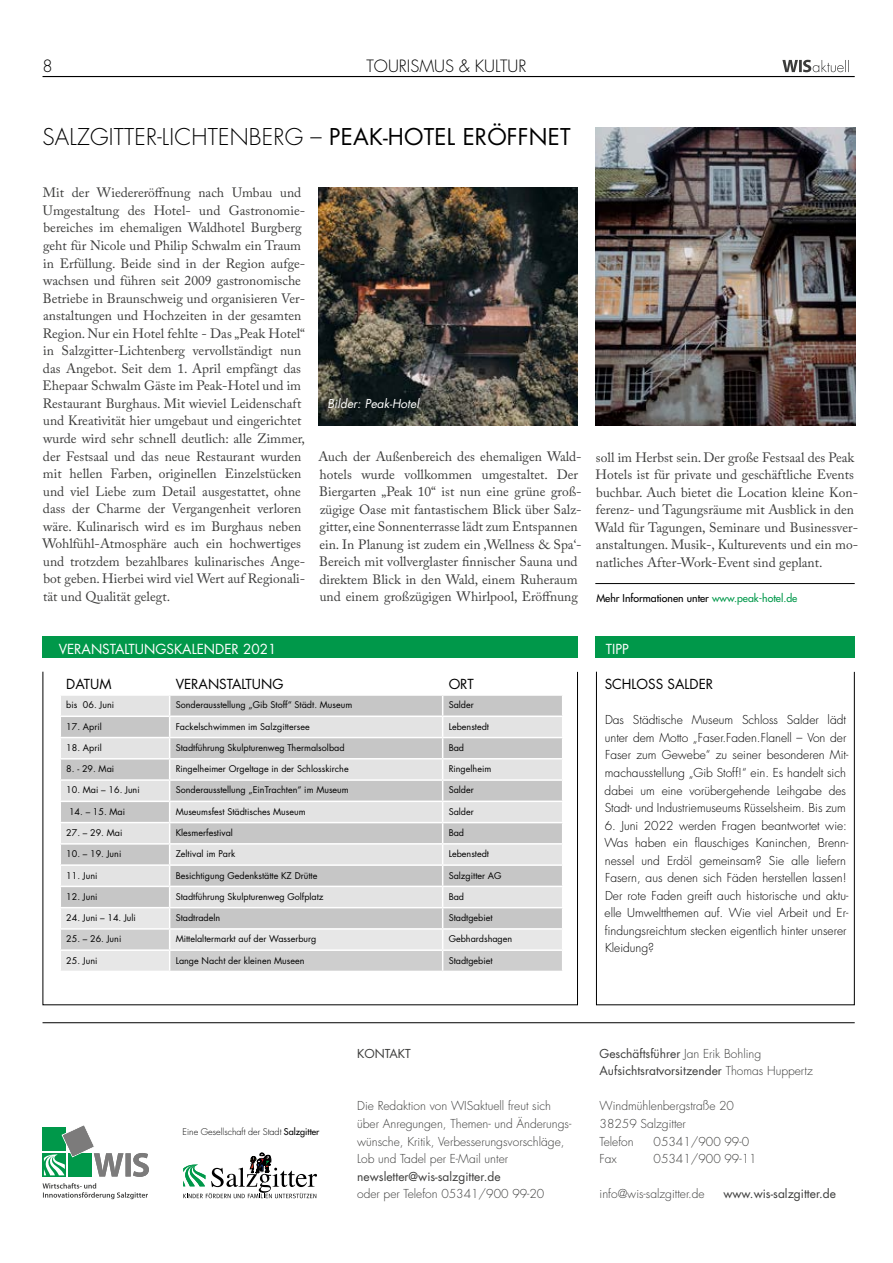
<style>
.page{position:relative;width:893px;height:1263px;background:#fff}
.page>*{position:absolute;margin:0;border:0;box-sizing:border-box;transform-origin:0 0}
.t1{font:300 22.5px "Futura Std";letter-spacing:.01em;color:#000}
.t2{font:300 16.5px "Futura Std";color:#000}
.t3{font:13.5px/17.5px "Adobe Caslon Pro";color:#3c3c3b}
.t4{font:13.5px "Futura Std";color:#000}
.t5{font:13.5px "Futura Std";color:#fff}
.t6{font:300 12px/17.5px "Futura Std";color:#000}
.t7{font:300 12px/17.5px "Futura Std";color:#3c3c3b}
.t8{font:12px/17.5px "Futura Std";color:#3c3c3b}
.t9{font:italic 12px "Futura Std";color:#fff}
.t10{font:500 10.5px "Futura Std";color:#000}
.t11{font:9px "Futura Std";color:#000}
.t12{font:300 9px "Futura Std";color:#000}
.s1{font-weight:400}
.s2{color:#00984a}
.s3{font-weight:500}
.s4{font-weight:300}
</style>
<div class="page">
<hr style="left:43px;top:76px;width:812px;height:1px;background:#000">
<svg style="left:782px;top:60px;width:67px;height:12px"></svg>
<div style="left:43px;top:1128px;width:23px;height:23px;background:#00984a"></div>
<svg style="left:43px;top:1183px;width:105px;height:16px"></svg>
<svg style="left:43px;top:1153px;width:1px;height:23px"></svg>
<svg style="left:44px;top:1125px;width:105px;height:52px"></svg>
<svg style="left:183px;top:1152px;width:134px;height:46px"></svg>
<div style="left:43px;top:637px;width:535px;height:21px;background:#00984a"></div>
<div style="left:595px;top:637px;width:260px;height:21px;background:#00984a"></div>
<div style="left:596px;top:671px;width:259px;height:334px;border:1px solid #000"></div>
<svg style="left:60px;top:695px;width:503px;height:276px;background:#d8d8d8"></svg>
<hr style="left:43px;top:1022px;width:812px;height:1px;background:#000">
<img style="left:319px;top:187px;width:259px;height:239px">
<img style="left:595px;top:128px;width:260px;height:298px">
<hr style="left:595px;top:583px;width:260px;height:1px;background:#000">
<p class="t2" style="left:43px;top:56px;width:12px">8</p>
<p class="t2" style="left:366px;top:56px;width:161px">TOURISMUS &amp; KULTUR</p>
<h1 class="t1" style="left:43px;top:123px;width:530px">SALZGITTER-LICHTENBERG – <span class="s1">PEAK-HOTEL ERÖFFNET</span></h1>
<p class="t3" style="left:42px;top:184px;width:264px">Mit der Wiedereröffnung nach Umbau und Umgestaltung des Hotel- und Gastronomie&shy;bereiches im ehemaligen Waldhotel Burgberg geht für Nicole und Philip Schwalm ein Traum in Erfüllung. Beide sind in der Region aufge&shy;wachsen und führen seit 2009 gastronomische Betriebe in Braunschweig und organisieren Ver&shy;anstaltungen und Hochzeiten in der gesamten Region. Nur ein Hotel fehlte - Das „Peak Hotel“ in Salzgitter-Lichtenberg vervollständigt nun das Angebot. Seit dem 1. April empfängt das Ehepaar Schwalm Gäste im Peak-Hotel und im Restaurant Burghaus. Mit wieviel Leidenschaft und Kreativität hier umgebaut und eingerichtet wurde wird sehr schnell deutlich: alle Zimmer, der Festsaal und das neue Restaurant wurden mit hellen Farben, originellen Einzelstücken und viel Liebe zum Detail ausgestattet, ohne dass der Charme der Vergangenheit verloren wäre. Kulinarisch wird es im Burghaus neben Wohlfühl-Atmosphäre auch ein hochwertiges und trotzdem bezahlbares kulinarisches Ange&shy;bot geben. Hierbei wird viel Wert auf Regionali&shy;tät und Qualität gelegt.</p>
<p class="t9" style="left:327px;top:396px;width:93px">Bilder: Peak-Hotel</p>
<p class="t3" style="left:318px;top:448px;width:265px">Auch der Außenbereich des ehemaligen Wald&shy;hotels wurde vollkommen umgestaltet. Der Biergarten „Peak 10“ ist nun eine grüne groß&shy;zügige Oase mit fantastischem Blick über Salz&shy;gitter, eine Sonnenterrasse lädt zum Entspannen ein. In Planung ist zudem ein ‚Wellness &amp; Spa‘- Bereich mit vollverglaster finnischer Sauna und direktem Blick in den Wald, einem Ruheraum und einem großzügigen Whirlpool, Eröffnung</p>
<p class="t3" style="left:595px;top:448px;width:264px">soll im Herbst sein. Der große Festsaal des Peak Hotels ist für private und geschäftliche Events buchbar. Auch bietet die Location kleine Kon&shy;ferenz- und Tagungsräume mit Ausblick in den Wald für Tagungen, Seminare und Businessver&shy;anstaltungen. Musik-, Kulturevents und ein mo&shy;natliches After-Work-Event sind geplant.</p>
<p class="t10" style="left:596px;top:591px;width:202px">Mehr Informationen unter <span class="s2">www.peak-hotel.de</span></p>
<p class="t5" style="left:59px;top:640px;width:219px">VERANSTALTUNGSKALENDER 2021</p>
<p class="t5" style="left:606px;top:640px;width:25px">TIPP</p>
<p class="t4" style="left:66px;top:675px;width:47px">DATUM</p>
<p class="t4" style="left:176px;top:675px;width:109px">VERANSTALTUNG</p>
<p class="t4" style="left:449px;top:675px;width:27px">ORT</p>
<p class="t11" style="left:66px;top:699px;width:49px">bis 06. Juni</p>
<p class="t11" style="left:176px;top:699px;width:178px">Sonderausstellung „Gib Stoff“ Städt. Museum</p>
<p class="t11" style="left:449px;top:699px;width:27px">Salder</p>
<p class="t11" style="left:66px;top:720px;width:37px">17. April</p>
<p class="t11" style="left:176px;top:720px;width:136px">Fackelschwimmen im Salzgittersee</p>
<p class="t11" style="left:449px;top:720px;width:42px">Lebenstedt</p>
<p class="t11" style="left:66px;top:742px;width:37px">18. April</p>
<p class="t11" style="left:176px;top:742px;width:170px">Stadtführung Skulpturenweg Thermalsolbad</p>
<p class="t11" style="left:449px;top:742px;width:17px">Bad</p>
<p class="t11" style="left:66px;top:763px;width:49px">8. - 29. Mai</p>
<p class="t11" style="left:176px;top:763px;width:174px">Ringelheimer Orgeltage in der Schlosskirche</p>
<p class="t11" style="left:449px;top:763px;width:44px">Ringelheim</p>
<p class="t11" style="left:66px;top:784px;width:75px">10. Mai – 16. Juni</p>
<p class="t11" style="left:176px;top:784px;width:175px">Sonderausstellung „EinTrachten“ im Museum</p>
<p class="t11" style="left:449px;top:784px;width:27px">Salder</p>
<p class="t11" style="left:69px;top:806px;width:58px">14. – 15. Mai</p>
<p class="t11" style="left:176px;top:806px;width:131px">Museumsfest Städtisches Museum</p>
<p class="t11" style="left:449px;top:806px;width:27px">Salder</p>
<p class="t11" style="left:66px;top:827px;width:58px">27. – 29. Mai</p>
<p class="t11" style="left:176px;top:827px;width:59px">Klesmerfestival</p>
<p class="t11" style="left:449px;top:827px;width:17px">Bad</p>
<p class="t11" style="left:66px;top:848px;width:57px">10. – 19. Juni</p>
<p class="t11" style="left:176px;top:848px;width:61px">Zeltival im Park</p>
<p class="t11" style="left:449px;top:848px;width:42px">Lebenstedt</p>
<p class="t11" style="left:66px;top:869px;width:33px">11. Juni</p>
<p class="t11" style="left:176px;top:869px;width:143px">Besichtigung Gedenkstätte KZ Drütte</p>
<p class="t11" style="left:449px;top:869px;width:54px">Salzgitter AG</p>
<p class="t11" style="left:66px;top:891px;width:33px">12. Juni</p>
<p class="t11" style="left:176px;top:891px;width:149px">Stadtführung Skulpturenweg Golfplatz</p>
<p class="t11" style="left:449px;top:891px;width:17px">Bad</p>
<p class="t11" style="left:66px;top:912px;width:71px">24. Juni – 14. Juli</p>
<p class="t11" style="left:176px;top:912px;width:46px">Stadtradeln</p>
<p class="t11" style="left:449px;top:912px;width:46px">Stadtgebiet</p>
<p class="t11" style="left:66px;top:933px;width:57px">25. – 26. Juni</p>
<p class="t11" style="left:176px;top:933px;width:142px">Mittelaltermarkt auf der Wasserburg</p>
<p class="t11" style="left:449px;top:933px;width:65px">Gebhardshagen</p>
<p class="t11" style="left:66px;top:954px;width:33px">25. Juni</p>
<p class="t11" style="left:176px;top:954px;width:130px">Lange Nacht der kleinen Museen</p>
<p class="t11" style="left:449px;top:954px;width:46px">Stadtgebiet</p>
<p class="t4" style="left:605px;top:675px;width:110px">SCHLOSS SALDER</p>
<p class="t6" style="left:605px;top:711px;width:245px">Das Städtische Museum Schloss Salder lädt unter dem Motto „Faser.Faden.Flanell – Von der Faser zum Gewebe“ zu seiner besonderen Mit&shy;machausstellung „Gib Stoff!“ ein. Es handelt sich dabei um eine vorübergehende Leihgabe des Stadt- und Industriemuseums Rüsselsheim. Bis zum</p>
<p class="t6" style="left:604px;top:817px;width:245px">6. Juni 2022 werden Fragen beantwortet wie:<br>Was haben ein flauschiges Kaninchen, Brenn&shy;nessel und Erdöl gemeinsam? Sie alle liefern Fasern, aus denen sich Fäden herstellen lassen!<br>Der rote Faden greift auch historische und aktu&shy;elle Umweltthemen auf. Wie viel Arbeit und Er&shy;findungsreichtum stecken eigentlich hinter unserer Kleidung?</p>
<p class="t12" style="left:183px;top:1127px;width:138px">Eine Gesellschaft der Stadt <span class="s3">Salzgitter</span></p>
<p class="t8" style="left:357px;top:1045px;width:55px">KONTAKT</p>
<p class="t7" style="left:357px;top:1098px;width:216px">Die Redaktion von WISaktuell freut sich über Anregungen, Themen- und Änderungs&shy;wünsche, Kritik, Verbesserungsvorschläge, Lob und Tadel per E-Mail unter</p>
<p class="t8" style="left:357px;top:1167px;width:145px">newsletter@wis-salzgitter.de</p>
<p class="t7" style="left:357px;top:1185px;width:189px">oder per Telefon 05341/900 99-20</p>
<p class="t8" style="left:600px;top:1045px;width:215px">Geschäftsführer <span class="s4">Jan Erik Bohling<br></span>Aufsichtsratvorsitzender <span class="s4">Thomas Huppertz</span></p>
<p class="t7" style="left:600px;top:1098px;width:136px">Windmühlenbergstraße 20<br>38259 Salzgitter<br>Telefon</p>
<p class="t7" style="left:654px;top:1133px;width:97px">05341/900 99-0</p>
<p class="t7" style="left:600px;top:1150px;width:19px">Fax</p>
<p class="t7" style="left:654px;top:1150px;width:104px">05341/900 99-11</p>
<p class="t7" style="left:600px;top:1185px;width:107px">info@wis-salzgitter.de</p>
<p class="t8" style="left:723px;top:1185px;width:114px">www.wis-salzgitter.de</p>
</div>
